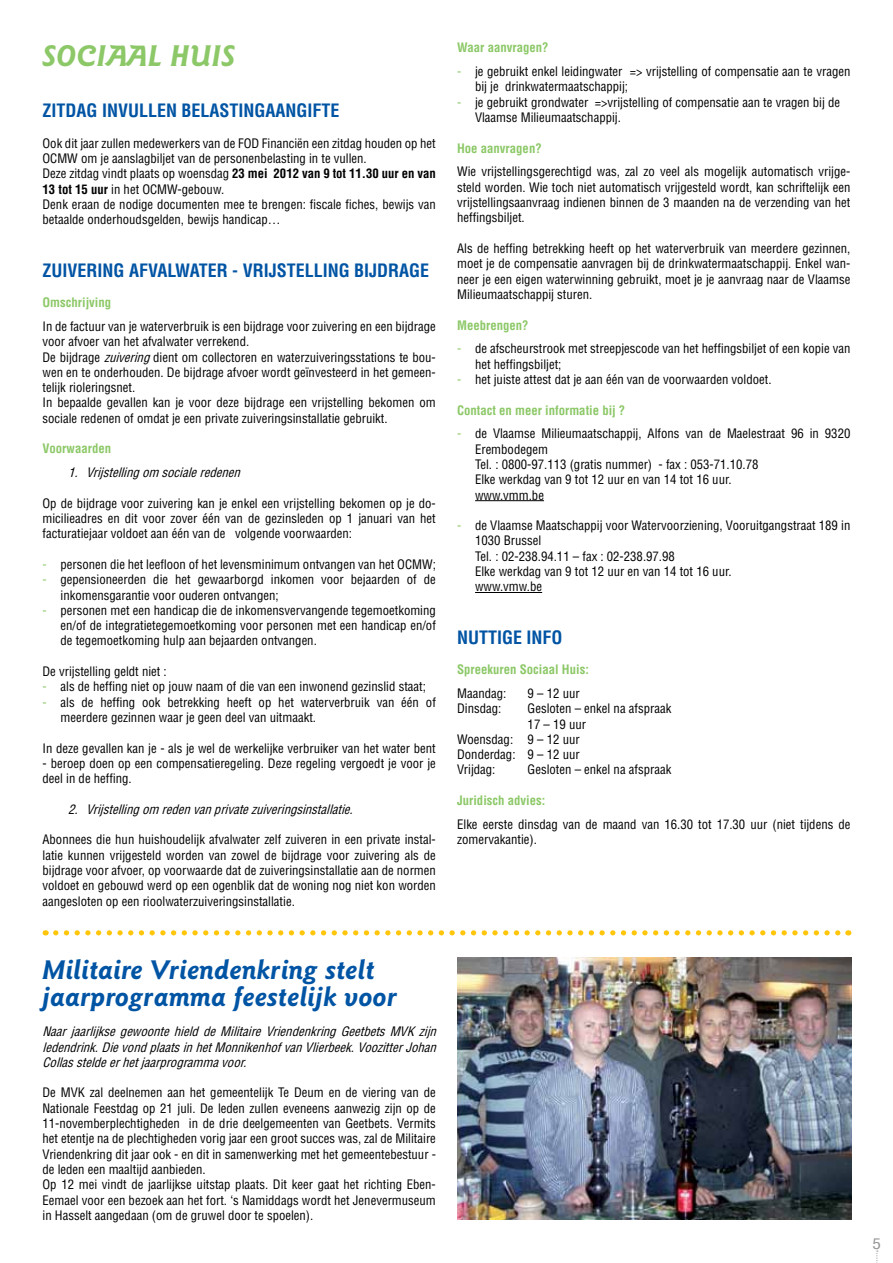
<style>
.page{position:relative;width:893px;height:1263px;background:#fff}
.page>*{position:absolute;margin:0;border:0;box-sizing:border-box;transform-origin:0 0}
.t1{font:italic 700 30px "Goudy Sans IT Cby BT";color:#8cc867}
.t2{font:italic 700 27px/27px "Goudy Sans IT Cby BT";color:#0054a4}
.t3{font:700 condensed 18px "Helvetica";color:#0054a4}
.t4{font:condensed 14.4px "Helvetica";color:#939598;scale:1.2 1}
.t5{font:condensed 12.75px/15.3px "Helvetica";color:#000}
.t6{font:italic condensed 12.75px/15.3px "Helvetica";color:#000;text-align:justify}
.t7{font:700 condensed 12.75px "Helvetica";color:#8cc867}
.s1{font-weight:700}
.s2{font-style:italic}
.s3{color:#8cc867}
</style>
<div class="page">
<img style="left:457px;top:958px;width:394px;height:262px">
<svg style="left:876px;top:1250px;width:2px;height:13px"></svg>
<hr style="left:475px;top:500px;width:69px;height:1px;background:#000">
<hr style="left:475px;top:592px;width:67px;height:1px;background:#000">
<svg style="left:56px;top:930px;width:785px;height:5px"></svg>
<h1 class="t1" style="left:43px;top:37px;width:182px">Sociaal Huis</h1>
<h3 class="t3" style="left:43px;top:100px;width:299px">ZITDAG INVULLEN BELASTINGAANGIFTE</h3>
<p class="t5" style="left:43px;top:135px;width:395px">Ook dit jaar zullen medewerkers van de FOD Financiën een zitdag houden op het OCMW om je aanslagbiljet van de personenbelasting in te vullen.<br>Deze zitdag vindt plaats op woensdag <span class="s1">23 mei 2012 van 9 tot 11.30 uur en van 13 tot 15 uur</span> in het OCMW-gebouw.<br>Denk eraan de nodige documenten mee te brengen: fiscale fiches, bewijs van betaalde onderhoudsgelden, bewijs handicap…</p>
<h3 class="t3" style="left:43px;top:259px;width:388px">ZUIVERING AFVALWATER - VRIJSTELLING BIJDRAGE</h3>
<p class="t7" style="left:43px;top:295px;width:70px">Omschrijving</p>
<p class="t5" style="left:43px;top:318px;width:395px">In de factuur van je waterverbruik is een bijdrage voor zuivering en een bijdrage voor afvoer van het afvalwater verrekend.<br>De bijdrage <span class="s2">zuivering</span>dient om collectoren en waterzuiveringsstations te bou&shy;wen en te onderhouden. De bijdrage afvoer wordt geïnvesteerd in het gemeen&shy;telijk rioleringsnet.<br>In bepaalde gevallen kan je voor deze bijdrage een vrijstelling bekomen om sociale redenen of omdat je een private zuiveringsinstallatie gebruikt.</p>
<p class="t7" style="left:43px;top:441px;width:70px">Voorwaarden</p>
<p class="t6" style="left:68px;top:465px;width:177px">1. Vrijstellingom socialeredenen</p>
<p class="t5" style="left:43px;top:495px;width:395px;text-align:justify">Op de bijdrage voor zuivering kan je enkel een vrijstelling bekomen op je do&shy;micilieadres en dit voor zover één van de gezinsleden op 1 januari van het facturatiejaar voldoet aan één van de volgende voorwaarden:</p>
<p class="t5" style="left:43px;top:556px;width:395px"><span class="s3">-</span> personen die het leefloon of het levensminimum ontvangen van het OCMW;</p>
<p class="t5" style="left:61px;top:572px;width:377px;text-indent:-18px"><span class="s3">-</span> gepensioneerden die het gewaarborgd inkomen voor bejaarden of de inkomensgarantie voor ouderen ontvangen;</p>
<p class="t5" style="left:61px;top:602px;width:377px;text-align:justify;text-indent:-18px"><span class="s3">-</span> personen met een handicap die de inkomensvervangende tegemoetkoming en/of de integratietegemoetkoming voor personen met een handicap en/of de tegemoetkoming hulp aan bejaarden ontvangen.</p>
<p class="t5" style="left:43px;top:663px;width:126px">De vrijstelling geldt niet :</p>
<p class="t5" style="left:43px;top:679px;width:385px"><span class="s3">-</span> als de heffing niet op jouw naam of die van een inwonend gezinslid staat;</p>
<p class="t5" style="left:61px;top:694px;width:377px;text-indent:-18px"><span class="s3">-</span> als de heffing ook betrekking heeft op het waterverbruik van één of meerdere gezinnen waar je geen deel van uitmaakt.</p>
<p class="t5" style="left:43px;top:740px;width:395px">In deze gevallen kan je - als je wel de werkelijke verbruiker van het water bent</p>
<p class="t5" style="left:43px;top:755px;width:395px">- beroep doen op een compensatieregeling. Deze regeling vergoedt je voor je deel in de heffing.</p>
<p class="t6" style="left:68px;top:801px;width:290px">2. Vrijstellingom redenvanprivatezuiveringsinstallatie.</p>
<p class="t5" style="left:43px;top:832px;width:395px;text-align:justify">Abonnees die hun huishoudelijk afvalwater zelf zuiveren in een private instal&shy;latie kunnen vrijgesteld worden van zowel de bijdrage voor zuivering als de bijdrage voor afvoer, op voorwaarde dat de zuiveringsinstallatie aan de normen voldoet en gebouwd werd op een ogenblik dat de woning nog niet kon worden aangesloten op een rioolwaterzuiveringsinstallatie.</p>
<h2 class="t2" style="left:43px;top:956px;width:357px">Militaire Vriendenkring stelt jaarprogramma feestelijk voor</h2>
<p class="t6" style="left:43px;top:1024px;width:399px">Naar jaarlijkse gewoonte hield de Militaire Vriendenkring Geetbets MVK zijn ledendrink.DievondplaatsinhetMonnikenhofvanVlierbeek.VoozitterJohan Collassteldeerhetjaarprogrammavoor.</p>
<p class="t5" style="left:43px;top:1085px;width:395px">De MVK zal deelnemen aan het gemeentelijk Te Deum en de viering van de Nationale Feestdag op 21 juli. De leden zullen eveneens aanwezig zijn op de 11-novemberplechtigheden in de drie deelgemeenten van Geetbets. Vermits het etentje na de plechtigheden vorig jaar een groot succes was, zal de Militaire Vriendenkring dit jaar ook - en dit in samenwerking met het gemeentebestuur - de leden een maaltijd aanbieden.<br>Op 12 mei vindt de jaarlijkse uitstap plaats. Dit keer gaat het richting Eben-Eemael voor een bezoek aan het fort. ‘s Namiddags wordt het Jenevermuseum in Hasselt aangedaan (om de gruwel door te spoelen).</p>
<p class="t7" style="left:457px;top:40px;width:93px">Waar aanvragen?</p>
<p class="t5" style="left:475px;top:64px;width:377px;text-indent:-18px"><span class="s3">-</span> je gebruikt enkel leidingwater =&gt; vrijstelling of compensatie aan te vragen bij je drinkwatermaatschappij;</p>
<p class="t5" style="left:475px;top:94px;width:367px;text-indent:-18px"><span class="s3">-</span> je gebruikt grondwater =&gt;vrijstelling of compensatie aan te vragen bij de<br>Vlaamse Milieumaatschappij.</p>
<p class="t7" style="left:457px;top:140px;width:86px">Hoe aanvragen?</p>
<p class="t5" style="left:457px;top:164px;width:395px;text-align:justify">Wie vrijstellingsgerechtigd was, zal zo veel als mogelijk automatisch vrijge&shy;steld worden. Wie toch niet automatisch vrijgesteld wordt, kan schriftelijk een vrijstellingsaanvraag indienen binnen de 3 maanden na de verzending van het heffingsbiljet.</p>
<p class="t5" style="left:457px;top:240px;width:395px;text-align:justify">Als de heffing betrekking heeft op het waterverbruik van meerdere gezinnen, moet je de compensatie aanvragen bij de drinkwatermaatschappij. Enkel wan&shy;neer je een eigen waterwinning gebruikt, moet je je aanvraag naar de Vlaamse Milieumaatschappij sturen.</p>
<p class="t7" style="left:457px;top:317px;width:73px">Meebrengen?</p>
<p class="t5" style="left:475px;top:341px;width:377px;text-indent:-18px"><span class="s3">-</span> de afscheurstrook met streepjescode van het heffingsbiljet of een kopie van het heffingsbiljet;</p>
<p class="t5" style="left:457px;top:371px;width:316px"><span class="s3">-</span> het juiste attest dat je aan één van de voorwaarden voldoet.</p>
<p class="t7" style="left:457px;top:402px;width:170px">Contact en meer informatie bij ?</p>
<p class="t5" style="left:475px;top:426px;width:377px;text-indent:-18px"><span class="s3">-</span> de Vlaamse Milieumaatschappij, Alfons van de Maelestraat 96 in 9320<br>Erembodegem<br>Tel. : 0800-97.113 (gratis nummer) - fax : 053-71.10.78<br>Elke werkdag van 9 tot 12 uur en van 14 tot 16 uur.<br>www.vmm.be</p>
<p class="t5" style="left:475px;top:518px;width:377px;text-indent:-18px"><span class="s3">-</span> de Vlaamse Maatschappij voor Watervoorziening, Vooruitgangstraat 189 in 1030 Brussel<br>Tel. : 02-238.94.11 – fax : 02-238.97.98<br>Elke werkdag van 9 tot 12 uur en van 14 tot 16 uur.<br>www.vmw.be</p>
<h3 class="t3" style="left:457px;top:626px;width:107px">NUTTIGE INFO</h3>
<p class="t7" style="left:457px;top:662px;width:133px">Spreekuren Sociaal Huis:</p>
<p class="t5" style="left:457px;top:685px;width:51px">Maandag:</p>
<p class="t5" style="left:528px;top:685px;width:54px">9 – 12 uur</p>
<p class="t5" style="left:457px;top:701px;width:46px">Dinsdag:</p>
<p class="t5" style="left:528px;top:701px;width:145px">Gesloten – enkel na afspraak</p>
<p class="t5" style="left:528px;top:716px;width:60px">17 – 19 uur</p>
<p class="t5" style="left:457px;top:731px;width:124px">Woensdag: 9 – 12 uur</p>
<p class="t5" style="left:457px;top:747px;width:124px">Donderdag: 9 – 12 uur</p>
<p class="t5" style="left:457px;top:762px;width:40px">Vrijdag:</p>
<p class="t5" style="left:528px;top:762px;width:145px">Gesloten – enkel na afspraak</p>
<p class="t7" style="left:457px;top:793px;width:90px">Juridisch advies:</p>
<p class="t5" style="left:457px;top:816px;width:395px">Elke eerste dinsdag van de maand van 16.30 tot 17.30 uur (niet tijdens de zomervakantie).</p>
<p class="t4" style="left:872px;top:1234px;width:9px">5</p>
</div>
